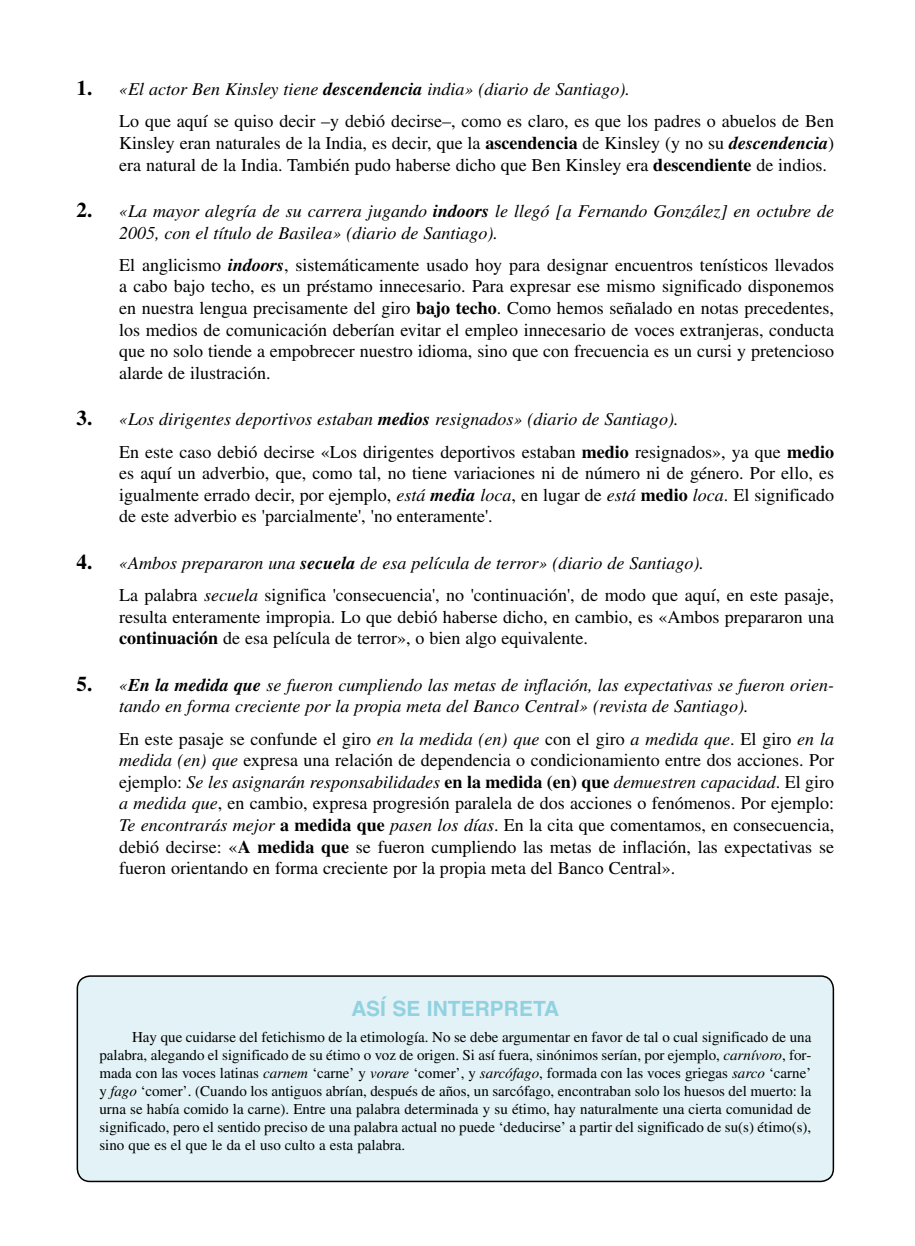
<style>
.page{position:relative;width:915px;height:1246px;background:#fff}
.page>*{position:absolute;margin:0;border:0;box-sizing:border-box;transform-origin:0 0}
.Hel14color{font:700 21px "Helvetica LT Std";color:#91d1e0}
.Respuesta{font:18px/21.6px "Times LT Std";color:#000;text-align:justify}
.Pregunta{font:italic 18px/21.6px "Times LT Std";color:#000}
.En_cuadro{font:15px/18px "Times LT Std";color:#000;text-align:justify}
.s1{font-weight:700;font-style:normal;font-size:21px}
.s2{font-weight:700}
.s3{font-weight:700;font-style:italic}
.s4{font-style:italic}
</style>
<div class="page">
<div style="left:77px;top:976px;width:756px;height:205px;background:#e2f2f6;border-radius:13px"></div>
<div style="left:77px;top:975px;width:756px;height:207px;border:2px solid #000;border-radius:13px"></div>
<p class="Pregunta" style="left:77px;top:78px;width:554px"><span class="s1">1.</span> «El actor Ben Kinsley tiene <span class="s2">descendencia</span> india» (diario de Santiago).</p>
<p class="Respuesta" style="left:119px;top:110px;width:716px">Lo que aquí se quiso decir –y debió decirse–, como es claro, es que los padres o abuelos de Ben Kinsley eran naturales de la India, es decir, que la <span class="s2">ascendencia</span> de Kinsley (y no su <span class="s3">descendencia</span>) era natural de la India. También pudo haberse dicho que Ben Kinsley era <span class="s2">descendiente</span> de indios.</p>
<p class="Pregunta" style="left:119px;top:200px;width:716px;text-indent:-43px"><span class="s1">2.</span> «La mayor alegría de su carrera jugando <span class="s2">indoors</span> le llegó [a Fernando González] en octubre de<br>2005, con el título de Basilea» (diario de Santiago).</p>
<p class="Respuesta" style="left:119px;top:254px;width:716px">El anglicismo <span class="s3">indoors</span>, sistemáticamente usado hoy para designar encuentros tenísticos llevados a cabo bajo techo, es un préstamo innecesario. Para expresar ese mismo significado disponemos en nuestra lengua precisamente del giro <span class="s2">bajo techo</span>. Como hemos señalado en notas precedentes, los medios de comunicación deberían evitar el empleo innecesario de voces extranjeras, conducta que no solo tiende a empobrecer nuestro idioma, sino que con frecuencia es un cursi y pretencioso alarde de ilustración.</p>
<p class="Pregunta" style="left:77px;top:409px;width:603px"><span class="s1">3.</span> «Los dirigentes deportivos estaban <span class="s2">medios</span> resignados» (diario de Santiago).</p>
<p class="Respuesta" style="left:119px;top:441px;width:716px">En este caso debió decirse «Los dirigentes deportivos estaban <span class="s2">medio</span> resignados», ya que <span class="s2">medio </span>es aquí un adverbio, que, como tal, no tiene variaciones ni de número ni de género. Por ello, es igualmente errado decir, por ejemplo, <span class="s4">está</span> <span class="s3">media</span> <span class="s4">loca</span>, en lugar de <span class="s4">está</span> <span class="s2">medio</span> <span class="s4">loca</span>. El significado de este adverbio es 'parcialmente', 'no enteramente'.</p>
<p class="Pregunta" style="left:77px;top:552px;width:628px"><span class="s1">4.</span> «Ambos prepararon una <span class="s2">secuela</span> de esa película de terror» (diario de Santiago).</p>
<p class="Respuesta" style="left:119px;top:584px;width:716px">La palabra <span class="s4">secuela</span> significa 'consecuencia', no 'continuación', de modo que aquí, en este pasaje, resulta enteramente impropia. Lo que debió haberse dicho, en cambio, es «Ambos prepararon una <span class="s2">continuación</span> de esa película de terror», o bien algo equivalente.</p>
<p class="Pregunta" style="left:119px;top:674px;width:716px;text-indent:-43px"><span class="s1">5.</span> «<span class="s2">En la medida que</span> se fueron cumpliendo las metas de inflación, las expectativas se fueron orien&shy;tando en forma creciente por la propia meta del Banco Central» (revista de Santiago).</p>
<p class="Respuesta" style="left:119px;top:728px;width:716px">En este pasaje se confunde el giro <span class="s4">en la medida (en) que</span> con el giro <span class="s4">a medida que</span>. El giro <span class="s4">en la medida (en) que</span> expresa una relación de dependencia o condicionamiento entre dos acciones. Por ejemplo: <span class="s4">Se les asignarán responsabilidades</span> <span class="s2">en la medida (en) que</span> <span class="s4">demuestren capacidad</span>. El giro <span class="s4">a medida que</span>, en cambio, expresa progresión paralela de dos acciones o fenómenos. Por ejemplo:<br><span class="s4">Te encontrarás mejor</span> <span class="s2">a medida que</span> <span class="s4">pasen los días</span>. En la cita que comentamos, en consecuencia, debió decirse: «<span class="s2">A medida que</span> se fueron cumpliendo las metas de inflación, las expectativas se fueron orientando en forma creciente por la propia meta del Banco Central».</p>
<p class="Hel14color" style="left:351px;top:996px;width:209px">ASÍ SE INTERPRETA</p>
<p class="En_cuadro" style="left:99px;top:1028px;width:713px;text-indent:33px">Hay que cuidarse del fetichismo de la etimología. No se debe argumentar en favor de tal o cual significado de una palabra, alegando el significado de su étimo o voz de origen. Si así fuera, sinónimos serían, por ejemplo, <span class="s4">carnívoro</span>, for&shy;mada con las voces latinas <span class="s4">carnem</span> ‘carne’ y <span class="s4">vorare</span> ‘comer’, y <span class="s4">sarcófago</span>, formada con las voces griegas <span class="s4">sarco</span> ‘carne’ y <span class="s4">fago</span> ‘comer’. (Cuando los antiguos abrían, después de años, un sarcófago, encontraban solo los huesos del muerto: la urna se había comido la carne). Entre una palabra determinada y su étimo, hay naturalmente una cierta comunidad de significado, pero el sentido preciso de una palabra actual no puede ‘deducirse’ a partir del significado de su(s) étimo(s), sino que es el que le da el uso culto a esta palabra.</p>
</div>
